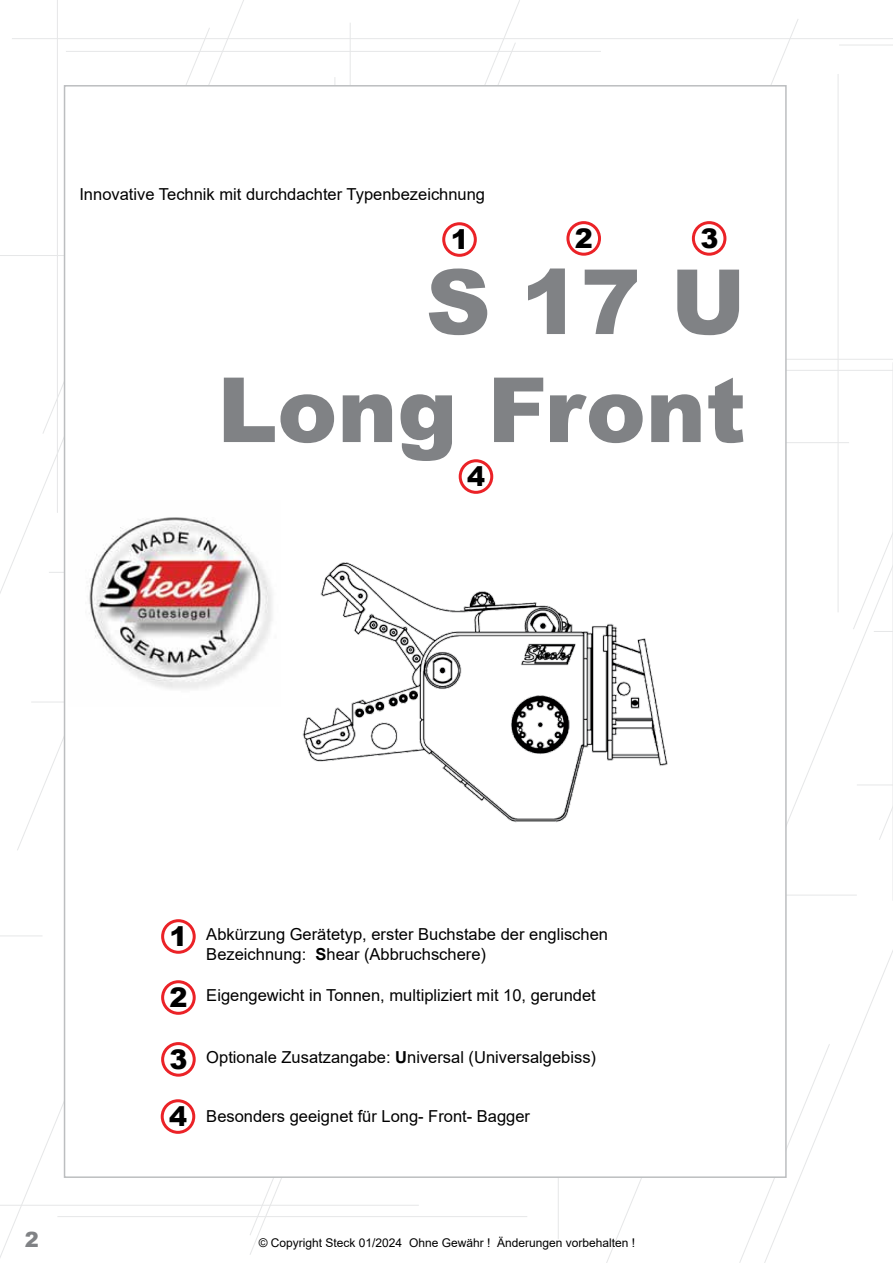
<style>
.page{position:relative;width:893px;height:1263px;background:#fff}
.page>*{position:absolute;margin:0;border:0;box-sizing:border-box;transform-origin:0 0}
.t1{font:900 90px/108px "Arial";color:#808285;text-align:right}
.t2{font:900 27px "Arial";color:#000}
.t3{font:900 21px "Arial";color:#808285}
.t4{font:16.5px/19.8px "Arial";color:#000}
.t5{font:12px "Arial";color:#000}
.s1{font-weight:900;font-size:27px}
.s2{font-weight:700}
</style>
<div class="page">
<svg style="left:43px;top:28px;width:168px;height:407px"></svg>
<svg style="left:739px;top:1044px;width:91px;height:219px"></svg>
<svg style="left:250px;top:1178px;width:32px;height:77px"></svg>
<svg style="left:484px;top:0;width:36px;height:85px"></svg>
<svg style="left:17px;top:631px;width:47px;height:220px"></svg>
<hr style="left:12px;top:38px;width:881px;height:1px;background:#e6e7e8">
<hr style="left:66px;top:51px;width:535px;height:1px;background:#e6e7e8">
<hr style="left:510px;top:359px;width:383px;height:1px;background:#e6e7e8">
<hr style="left:531px;top:370px;width:362px;height:1px;background:#e6e7e8">
<hr style="left:696px;top:895px;width:161px;height:1px;background:#e6e7e8">
<svg style="left:852px;top:44px;width:41px;height:796px"></svg>
<hr style="left:57px;top:1216px;width:470px;height:1px;background:#e6e7e8">
<hr style="left:0;top:1205px;width:419px;height:1px;background:#e6e7e8">
<hr style="left:49px;top:572px;width:470px;height:1px;background:#e6e7e8">
<hr style="left:0;top:935px;width:43px;height:1px;background:#e6e7e8">
<hr style="left:838px;top:74px;width:1px;height:538px;background:#e6e7e8">
<hr style="left:57px;top:0;width:1px;height:513px;background:#e6e7e8">
<hr style="left:558px;top:701px;width:1px;height:538px;background:#e6e7e8">
<hr style="left:0;top:255px;width:87px;height:1px;background:#e6e7e8">
<hr style="left:839px;top:45px;width:54px;height:1px;background:#e6e7e8">
<hr style="left:892px;top:362px;width:1px;height:539px;background:#e6e7e8">
<hr style="left:334px;top:77px;width:1px;height:538px;background:#e6e7e8">
<hr style="left:350px;top:23px;width:1px;height:538px;background:#e6e7e8">
<hr style="left:31px;top:702px;width:494px;height:1px;background:#e6e7e8">
<hr style="left:78px;top:442px;width:771px;height:1px;background:#e6e7e8">
<div style="left:64px;top:85px;width:723px;height:1093px;background:#fff;border:2px solid #bcbec0"></div>
<img style="left:302px;top:562px;width:366px;height:261px">
<div style="left:161px;top:919px;width:35px;height:35px;border:3px solid #eb2227;border-radius:50%"></div>
<div style="left:161px;top:980px;width:35px;height:35px;border:3px solid #eb2227;border-radius:50%"></div>
<div style="left:161px;top:1042px;width:35px;height:35px;border:3px solid #eb2227;border-radius:50%"></div>
<div style="left:442px;top:222px;width:35px;height:35px;border:3px solid #eb2227;border-radius:50%"></div>
<div style="left:566px;top:221px;width:35px;height:35px;border:3px solid #eb2227;border-radius:50%"></div>
<div style="left:692px;top:221px;width:34px;height:35px;border:3px solid #eb2227;border-radius:50%"></div>
<div style="left:459px;top:459px;width:34px;height:35px;border:3px solid #eb2227;border-radius:50%"></div>
<div style="left:161px;top:1099px;width:34px;height:35px;border:3px solid #eb2227;border-radius:50%"></div>
<img style="left:89px;top:517px;width:183px;height:172px">
<p class="t4" style="left:79px;top:184px;width:407px">Innovative Technik mit durchdachter Typenbezeichnung</p>
<h2 class="t2" style="left:451px;top:220px;width:20px">1</h2>
<h2 class="t2" style="left:575px;top:219px;width:20px">2</h2>
<h2 class="t2" style="left:700px;top:219px;width:20px">3</h2>
<h1 class="t1" style="left:217px;top:245px;width:530px">S 17 U<br>Long Front</h1>
<h2 class="t2" style="left:467px;top:457px;width:20px">4</h2>
<p class="t4" style="left:206px;top:924px;width:403px;text-indent:-37px"><span class="s1">1</span> Abkürzung Gerätetyp, erster Buchstabe der englischen<br>Bezeichnung: <span class="s2">S</span>hear (Abbruchschere)</p>
<p class="t4" style="left:170px;top:985px;width:428px"><span class="s1">2</span> Eigengewicht in Tonnen, multipliziert mit 10, gerundet</p>
<p class="t4" style="left:170px;top:1047px;width:428px"><span class="s1">3</span> Optionale Zusatzangabe: <span class="s2">U</span>niversal (Universalgebiss)</p>
<h2 class="t2" style="left:169px;top:1097px;width:20px">4</h2>
<p class="t4" style="left:206px;top:1106px;width:325px">Besonders geeignet für Long- Front- Bagger</p>
<p class="t3" style="left:25px;top:1224px;width:16px">2</p>
<p class="t5" style="left:259px;top:1235px;width:378px">© Copyright Steck 01/2024 Ohne Gewähr ! Änderungen vorbehalten !</p>
</div>
